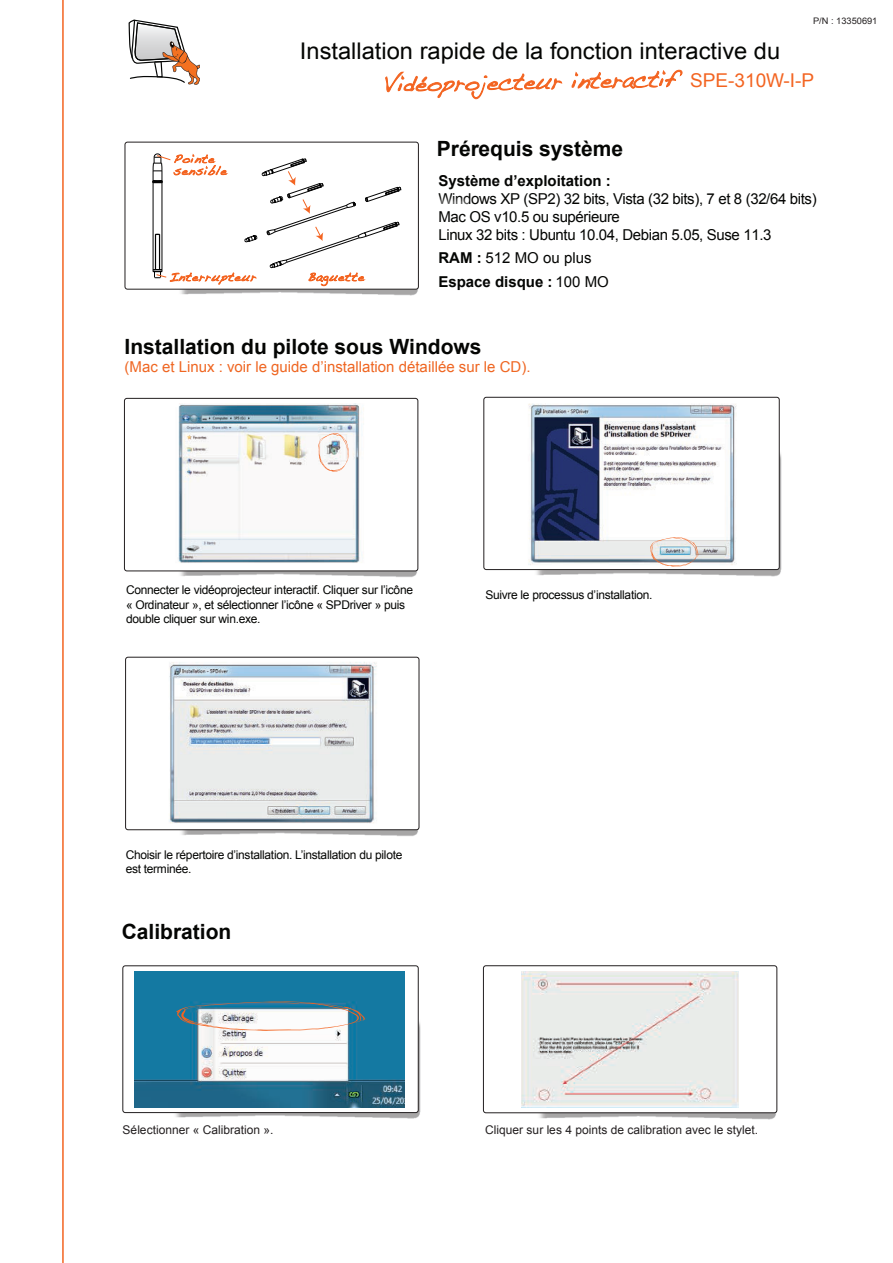
<style>
.page{position:relative;width:893px;height:1263px;background:#fff}
.page>*{position:absolute;margin:0;border:0;box-sizing:border-box;transform-origin:0 0}
.t1{font:22.95px "Arial";color:#040503}
.t2{font:700 21px "Arial";color:#040503}
.t3{font:19.05px "Arial";color:#f36421}
.t4{font:15px/23.4px "Arial";letter-spacing:-.025em;color:#040503}
.t5{font:15px "Arial";color:#ef6622}
.t6{font:700 15px "Arial";color:#040503}
.t7{font:12px/14.4px "Arial";letter-spacing:-.025em;color:#040503}
.t8{font:12px "Arial";color:#231f20}
.t9{font:9px "Arial";color:#231f20}
.s1{font-weight:700}
</style>
<div class="page">
<hr style="left:62px;top:0;width:2px;height:1263px;background:#f36421">
<svg style="left:128px;top:19px;width:72px;height:65px"></svg>
<img style="left:123px;top:397px;width:296px;height:180px">
<div style="left:124px;top:398px;width:294px;height:173px;background:#fff;border-radius:3px"></div>
<div style="left:124px;top:398px;width:294px;height:173px;border:1px solid #231f20;border-radius:3px"></div>
<img style="left:125px;top:1021px;width:296px;height:98px">
<div style="left:123px;top:966px;width:295px;height:146px;background:#fff;border-radius:3px"></div>
<div style="left:122px;top:965px;width:297px;height:148px;border:1px solid #231f20;border-radius:3px"></div>
<img style="left:482px;top:967px;width:296px;height:153px">
<div style="left:483px;top:966px;width:294px;height:147px;background:#fff;border-radius:3px"></div>
<div style="left:483px;top:965px;width:294px;height:148px;border:1px solid #231f20;border-radius:3px"></div>
<img style="left:125px;top:656px;width:295px;height:180px">
<div style="left:126px;top:657px;width:293px;height:173px;background:#fff;border-radius:3px"></div>
<div style="left:125px;top:657px;width:294px;height:173px;border:1px solid #231f20;border-radius:3px"></div>
<img style="left:178px;top:403px;width:186px;height:160px">
<img style="left:169px;top:662px;width:208px;height:161px">
<svg style="left:318px;top:433px;width:31px;height:39px"></svg>
<img style="left:134px;top:971px;width:270px;height:136px">
<img style="left:522px;top:971px;width:217px;height:136px">
<svg style="left:176px;top:1001px;width:191px;height:30px"></svg>
<img style="left:485px;top:396px;width:297px;height:181px">
<div style="left:484px;top:397px;width:295px;height:173px;background:#fff;border-radius:3px"></div>
<div style="left:483px;top:397px;width:297px;height:173px;border:1px solid #231f20;border-radius:3px"></div>
<img style="left:528px;top:403px;width:209px;height:162px">
<svg style="left:650px;top:537px;width:49px;height:30px"></svg>
<img style="left:124px;top:141px;width:295px;height:155px">
<div style="left:125px;top:142px;width:293px;height:147px;background:#fff;border-radius:3px"></div>
<div style="left:125px;top:142px;width:294px;height:147px;border:1px solid #231f20;border-radius:3px"></div>
<svg style="left:153px;top:154px;width:248px;height:132px"></svg>
<svg style="left:385px;top:72px;width:177px;height:28px"></svg>
<svg style="left:571px;top:70px;width:112px;height:19px"></svg>
<h1 class="t1" style="left:300px;top:35px;width:482px">Installation rapide de la fonction interactive du</h1>
<p class="t9" style="left:813px;top:15px;width:66px">P/N : 13350691</p>
<h2 class="t2" style="left:437px;top:134px;width:188px">Prérequis système</h2>
<h3 class="t3" style="left:690px;top:68px;width:126px">SPE-310W-I-P</h3>
<p class="t6" style="left:438px;top:171px;width:174px">Système d’exploitation :</p>
<p class="t4" style="left:438px;top:187px;width:380px">Windows XP (SP2) 32 bits, Vista (32 bits), 7 et 8 (32/64 bits)</p>
<p class="t4" style="left:438px;top:205px;width:183px">Mac OS v10.5 ou supérieure</p>
<p class="t4" style="left:438px;top:223px;width:335px">Linux 32 bits : Ubuntu 10.04, Debian 5.05, Suse 11.3<br><span class="s1">RAM :</span> 512 MO ou plus<br><span class="s1">Espace disque :</span> 100 MO</p>
<h2 class="t2" style="left:125px;top:333px;width:359px">Installation du pilote sous Windows</h2>
<p class="t5" style="left:125px;top:357px;width:408px">(Mac et Linux : voir le guide d’installation détaillée sur le CD).</p>
<p class="t7" style="left:126px;top:583px;width:289px">Connecter le vidéoprojecteur interactif. Cliquer sur l’icône « Ordinateur », et sélectionner l’icône « SPDriver » puis double cliquer sur win.exe.</p>
<p class="t7" style="left:485px;top:588px;width:169px">Suivre le processus d’installation.</p>
<p class="t7" style="left:126px;top:848px;width:278px">Choisir le répertoire d’installation. L’installation du pilote est terminée.</p>
<h2 class="t2" style="left:122px;top:918px;width:111px">Calibration</h2>
<p class="t8" style="left:123px;top:1121px;width:152px">Sélectionner « Calibration ».</p>
<p class="t8" style="left:485px;top:1121px;width:274px">Cliquer sur les 4 points de calibration avec le stylet.</p>
</div>
